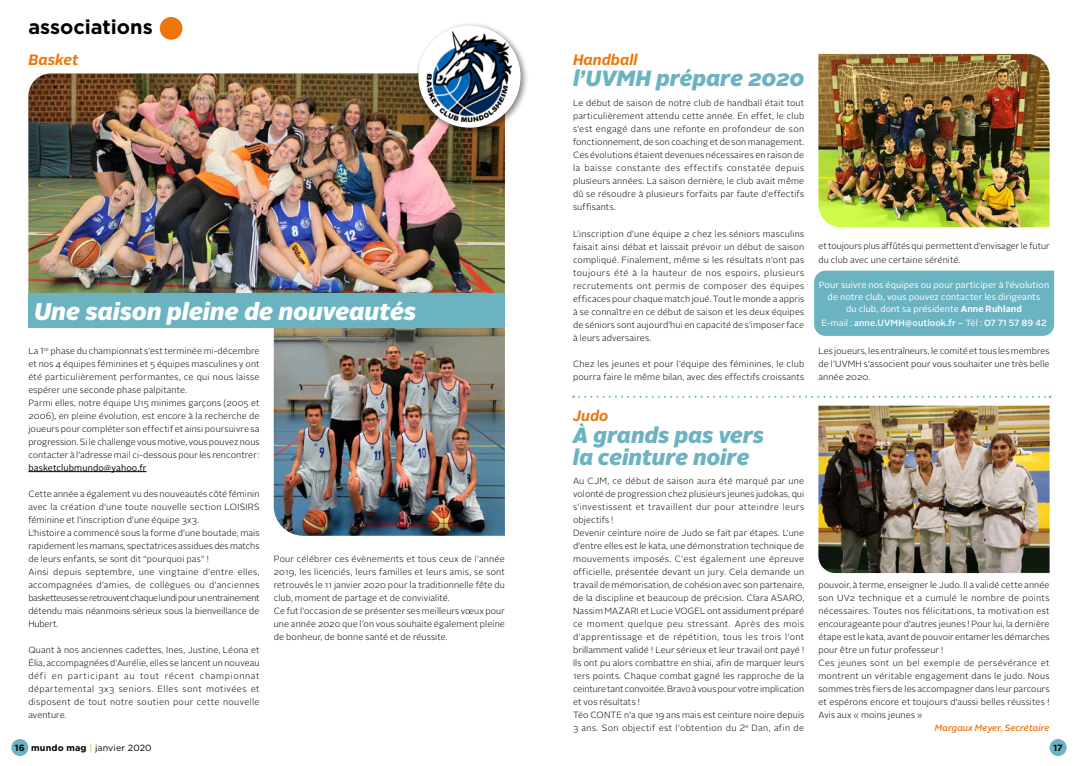
<style>
.page{position:relative;width:1078px;height:766px;background:#fff}
.page>*{position:absolute;margin:0;border:0;box-sizing:border-box;transform-origin:0 0}
.t1{font:italic 900 24px "Alright Sans";letter-spacing:-.005em;color:#fff}
.t2{font:italic 900 22px/22px "Alright Sans";color:#6cb3c2}
.t3{font:700 20px "Gotham";color:#000}
.t4{font:italic 700 15px "Alright Sans";color:#ed7509}
.t5{font:300 9px/13px "Alright Sans";letter-spacing:.015em;color:#000}
.t6{font:9px/12px "Alright Sans";letter-spacing:.01em;color:#fff;text-align:center}
.t7{font:500 9px "Alright Sans";letter-spacing:.01em;color:#fff}
.t8{font:9px "Alright Sans";letter-spacing:.01em;color:#000}
.t9{font:italic 500 9px "Alright Sans";letter-spacing:.005em;color:#ed7509}
.t10{font:9px "Gotham";letter-spacing:.01em;color:#000}
.t11{font:700 9px "Gotham";color:#000}
.s1{font-weight:700}
.s2{font-weight:400}
.s3{font-weight:500;color:#c6d777}
</style>
<div class="page">
<div style="left:1049px;top:738px;width:17px;height:17px;background:#6cb3c2;border-radius:50%"></div>
<div style="left:11px;top:738px;width:17px;height:17px;background:#6cb3c2;border-radius:50%"></div>
<div style="left:160px;top:17px;width:22px;height:23px;background:#ed7509;border-radius:50%"></div>
<div style="left:814px;top:270px;width:239px;height:66px;background:#6cb3c2"></div>
<img style="left:274px;top:327px;width:231px;height:208px">
<img style="left:28px;top:73px;width:477px;height:220px">
<svg style="left:573px;top:395px;width:477px;height:2px"></svg>
<img style="left:818px;top:54px;width:231px;height:173px">
<img style="left:818px;top:405px;width:231px;height:168px">
<div style="left:414px;top:22px;width:114px;height:114px;background:#000;opacity:.5"></div>
<div style="left:418px;top:26px;width:102px;height:102px;background:#fff;border-radius:50%"></div>
<img style="left:423px;top:31px;width:91px;height:91px">
<hr style="left:28px;top:471px;width:118px;height:1px;background:#000">
<div style="left:28px;top:293px;width:477px;height:34px;background:#6cb3c2"></div>
<h3 class="t3" style="left:28px;top:15px;width:126px">associations</h3>
<h3 class="t4" style="left:28px;top:49px;width:52px">Basket</h3>
<h1 class="t1" style="left:34px;top:294px;width:383px">Une saison pleine de nouveautés</h1>
<p class="t5" style="left:28px;top:344px;width:233px">La 1<sup>re</sup> phase du championnat s’est terminée mi-décembre et nos 4 équipes féminines et 5 équipes masculines y ont été particulièrement performantes, ce qui nous laisse espérer une seconde phase palpitante.<br>Parmi elles, notre équipe U15 minimes garçons (2005 et 2006), en pleine évolution, est encore à la recherche de joueurs pour compléter son effectif et ainsi poursuivre sa progression. Si le challenge vous motive, vous pouvez nous contacter à l’adresse mail ci-dessous pour les rencontrer :</p>
<p class="t8" style="left:28px;top:461px;width:120px">basketclubmundo@yahoo.fr</p>
<p class="t5" style="left:28px;top:487px;width:233px">Cette année a également vu des nouveautés côté féminin avec la création d’une toute nouvelle section LOISIRS féminine et l’inscription d’une équipe 3x3.<br>L’histoire a commencé sous la forme d’une boutade, mais rapidement les mamans, spectatrices assidues des matchs de leurs enfants, se sont dit “pourquoi pas” !<br>Ainsi depuis septembre, une vingtaine d’entre elles, accompagnées d’amies, de collègues ou d’anciennes basketteuses se retrouvent chaque lundi pour un entrainement détendu mais néanmoins sérieux sous la bienveillance de Hubert.</p>
<p class="t5" style="left:28px;top:643px;width:233px;text-align:justify">Quant à nos anciennes cadettes, Ines, Justine, Léona et Élia, accompagnées d’Aurélie, elles se lancent un nouveau défi en participant au tout récent championnat départemental 3x3 seniors. Elles sont motivées et disposent de tout notre soutien pour cette nouvelle aventure.</p>
<p class="t5" style="left:274px;top:552px;width:233px">Pour célébrer ces évènements et tous ceux de l’année 2019, les licenciés, leurs familles et leurs amis, se sont retrouvés le 11 janvier 2020 pour la traditionnelle fête du club, moment de partage et de convivialité.<br>Ce fut l’occasion de se présenter ses meilleurs vœux pour une année 2020 que l’on vous souhaite également pleine de bonheur, de bonne santé et de réussite.</p>
<h3 class="t4" style="left:573px;top:49px;width:66px">Handball</h3>
<h2 class="t2" style="left:573px;top:68px;width:233px">l’UVMH prépare 2020</h2>
<p class="t5" style="left:573px;top:97px;width:233px;text-align:justify">Le début de saison de notre club de handball était tout particulièrement attendu cette année. En effet, le club s’est engagé dans une refonte en profondeur de son fonctionnement, de son coaching et de son management.<br>Ces évolutions étaient devenues nécessaires en raison de la baisse constante des effectifs constatée depuis plusieurs années. La saison dernière, le club avait même dû se résoudre à plusieurs forfaits par faute d’effectifs suffisants.</p>
<p class="t5" style="left:573px;top:227px;width:233px;text-align:justify">L’inscription d’une équipe 2 chez les séniors masculins faisait ainsi débat et laissait prévoir un début de saison compliqué. Finalement, même si les résultats n’ont pas toujours été à la hauteur de nos espoirs, plusieurs recrutements ont permis de composer des équipes efficaces pour chaque match joué. Tout le monde a appris à se connaître en ce début de saison et les deux équipes de séniors sont aujourd’hui en capacité de s’imposer face à leurs adversaires.</p>
<p class="t5" style="left:573px;top:357px;width:233px">Chez les jeunes et pour l’équipe des féminines, le club pourra faire le même bilan, avec des effectifs croissants</p>
<h3 class="t4" style="left:572px;top:405px;width:37px">Judo</h3>
<h2 class="t2" style="left:572px;top:424px;width:193px">À grands pas vers la ceinture noire</h2>
<p class="t5" style="left:573px;top:474px;width:233px">Au CJM, ce début de saison aura été marqué par une volonté de progression chez plusieurs jeunes judokas, qui s’investissent et travaillent dur pour atteindre leurs objectifs !<br>Devenir ceinture noire de Judo se fait par étapes. L’une d’entre elles est le kata, une démonstration technique de mouvements imposés. C’est également une épreuve officielle, présentée devant un jury. Cela demande un travail de mémorisation, de cohésion avec son partenaire, de la discipline et beaucoup de précision. Clara ASARO, Nassim MAZARI et Lucie VOGEL ont assidument préparé ce moment quelque peu stressant. Après des mois d’apprentissage et de répétition, tous les trois l’ont brillamment validé ! Leur sérieux et leur travail ont payé !<br>Ils ont pu alors combattre en shiai, afin de marquer leurs 1ers points. Chaque combat gagné les rapproche de la ceinture tant convoitée. Bravo à vous pour votre implication et vos résultats !<br>Téo CONTE n’a que 19 ans mais est ceinture noire depuis 3 ans. Son objectif est l’obtention du 2<sup>e</sup> Dan, afin de</p>
<p class="t5" style="left:818px;top:240px;width:233px">et toujours plus affûtés qui permettent d’envisager le futur du club avec une certaine sérénité.</p>
<p class="t6" style="left:818px;top:278px;width:232px">Pour suivre nos équipes ou pour participer à l’évolution de notre club, vous pouvez contacter les dirigeants<br>du club, dont sa présidente <span class="s1">Anne Ruhland</span></p>
<p class="t7" style="left:821px;top:317px;width:227px"><span class="s2">E-mail :</span> anne.UVMH@outlook.fr <span class="s2">– Tél :</span> 07 71 57 89 42</p>
<p class="t5" style="left:818px;top:344px;width:233px;text-align:justify">Les joueurs, les entraîneurs, le comité et tous les membres de l’UVMH s’associent pour vous souhaiter une très belle année 2020.</p>
<p class="t5" style="left:818px;top:578px;width:233px">pouvoir, à terme, enseigner le Judo. Il a validé cette année son UV2 technique et a cumulé le nombre de points nécessaires. Toutes nos félicitations, ta motivation est encourageante pour d’autres jeunes ! Pour lui, la dernière étape est le kata, avant de pouvoir entamer les démarches pour être un futur professeur !<br>Ces jeunes sont un bel exemple de persévérance et montrent un véritable engagement dans le judo. Nous sommes très fiers de les accompagner dans leur parcours et espérons encore et toujours d’aussi belles réussites !<br>Avis aux « moins jeunes »</p>
<p class="t9" style="left:934px;top:721px;width:116px">Margaux Meyer, Secrétaire</p>
<p class="t10" style="left:15px;top:743px;width:138px"><span class="s1">16 mundo mag</span> <span class="s3">|</span> janvier 2020</p>
<p class="t11" style="left:1053px;top:742px;width:11px">17</p>
</div>
